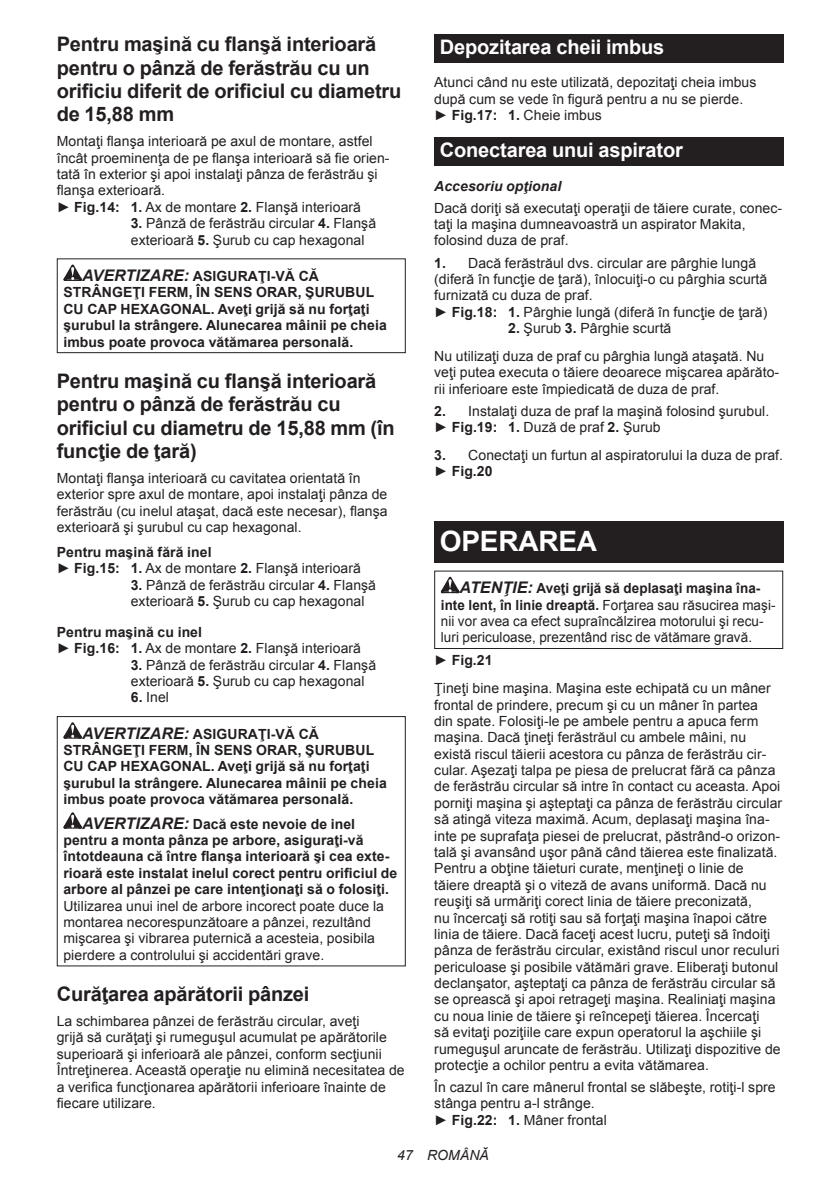
<style>
.page{position:relative;width:840px;height:1191px;background:#fff}
.page>*{position:absolute;margin:0;border:0;box-sizing:border-box;transform-origin:0 0}
.t1{font:700 28px "Arial";letter-spacing:-.01em;color:#fff}
.t2{font:700 20px/23.4px "Arial";letter-spacing:-.01em;color:#231f20}
.t3{font:700 20px "Arial";letter-spacing:-.01em;color:#fff}
.t4{font:14px/16.4px "Arial";letter-spacing:.005em;color:#231f20}
.t5{font:700 14px/16.4px "Arial";letter-spacing:.005em;color:#231f20}
.t6{font:14px/16.4px "Arial";letter-spacing:.005em;color:#231f20;scale:.96 1}
.t7{font:italic 700 14px "Arial";letter-spacing:.005em;color:#231f20}
.t8{font:italic 14px "Arial";letter-spacing:.005em;color:#231f20}
.s1{font-weight:700}
.s2{font-style:italic;font-size:16px}
.s3{font-weight:400}
.s4{font-weight:700;font-style:italic;font-size:16px}
</style>
<div class="page">
<svg style="left:63px;top:264px;width:19px;height:17px"></svg>
<div style="left:57px;top:258px;width:348px;height:95px;border:1px solid #231f20"></div>
<svg style="left:63px;top:722px;width:19px;height:16px"></svg>
<svg style="left:63px;top:812px;width:19px;height:16px"></svg>
<div style="left:57px;top:716px;width:348px;height:250px;border:1px solid #231f20"></div>
<div style="left:434px;top:34px;width:348px;height:29px;background:#231f20"></div>
<div style="left:434px;top:137px;width:348px;height:29px;background:#231f20"></div>
<div style="left:434px;top:521px;width:348px;height:41px;background:#231f20"></div>
<svg style="left:440px;top:577px;width:19px;height:16px"></svg>
<div style="left:434px;top:570px;width:348px;height:79px;border:1px solid #231f20"></div>
<h2 class="t2" style="left:57px;top:33px;width:346px">Pentru maşină cu flanşă interioară pentru o pânză de ferăstrău cu un orificiu diferit de orificiul cu diametru de 15,88 mm</h2>
<p class="t4" style="left:57px;top:133px;width:334px">Montaţi flanşa interioară pe axul de montare, astfel încât proeminenţa de pe flanşa interioară să fie orien&shy;tată în exterior şi apoi instalaţi pânza de ferăstrău şi flanşa exterioară.<br>► <span class="s1">Fig.14: 1.</span> Ax de montare <span class="s1">2.</span> Flanşă interioară</p>
<p class="t4" style="left:131px;top:215px;width:247px"><span class="s1">3.</span> Pânză de ferăstrău circular <span class="s1">4.</span> Flanşă exterioară <span class="s1">5.</span> Şurub cu cap hexagonal</p>
<p class="t5" style="left:63px;top:268px;width:325px;text-indent:19px"><span class="s2">AVERTIZARE:</span> ASIGURAŢI-VĂ CĂ STRÂNGEŢI FERM, ÎN SENS ORAR, ŞURUBUL CU CAP HEXAGONAL. Aveţi grijă să nu forţaţi şurubul la strângere. Alunecarea mâinii pe cheia imbus poate provoca vătămarea personală.</p>
<h2 class="t2" style="left:57px;top:370px;width:339px">Pentru maşină cu flanşă interioară pentru o pânză de ferăstrău cu orificiul cu diametru de 15,88 mm (în funcţie de ţară)</h2>
<p class="t4" style="left:57px;top:470px;width:332px">Montaţi flanşa interioară cu cavitatea orientată în exterior spre axul de montare, apoi instalaţi pânza de ferăstrău (cu inelul ataşat, dacă este necesar), flanşa exterioară şi şurubul cu cap hexagonal.</p>
<p class="t5" style="left:57px;top:544px;width:305px">Pentru maşină fără inel<br><span class="s3">►</span> Fig.15: 1. <span class="s3">Ax de montare</span> 2. <span class="s3">Flanşă interioară</span></p>
<p class="t4" style="left:131px;top:577px;width:247px"><span class="s1">3.</span> Pânză de ferăstrău circular <span class="s1">4.</span> Flanşă exterioară <span class="s1">5.</span> Şurub cu cap hexagonal</p>
<p class="t5" style="left:57px;top:624px;width:305px">Pentru maşină cu inel<br><span class="s3">►</span> Fig.16: 1. <span class="s3">Ax de montare</span> 2. <span class="s3">Flanşă interioară</span></p>
<p class="t4" style="left:131px;top:656px;width:247px"><span class="s1">3.</span> Pânză de ferăstrău circular <span class="s1">4.</span> Flanşă exterioară <span class="s1">5.</span> Şurub cu cap hexagonal</p>
<p class="t4" style="left:131px;top:689px;width:40px"><span class="s1">6.</span> Inel</p>
<p class="t5" style="left:63px;top:726px;width:325px;text-indent:19px"><span class="s2">AVERTIZARE:</span> ASIGURAŢI-VĂ CĂ STRÂNGEŢI FERM, ÎN SENS ORAR, ŞURUBUL CU CAP HEXAGONAL. Aveţi grijă să nu forţaţi şurubul la strângere. Alunecarea mâinii pe cheia imbus poate provoca vătămarea personală.</p>
<p class="t5" style="left:63px;top:816px;width:335px;text-indent:19px"><span class="s2">AVERTIZARE:</span> Dacă este nevoie de inel pentru a monta pânza pe arbore, asiguraţi-vă întotdeauna că între flanşa interioară şi cea exte&shy;rioară este instalat inelul corect pentru orificiul de arbore al pânzei pe care intenţionaţi să o folosiţi.</p>
<p class="t4" style="left:63px;top:897px;width:322px">Utilizarea unui inel de arbore incorect poate duce la montarea necorespunzătoare a pânzei, rezultând mişcarea şi vibrarea puternică a acesteia, posibila pierdere a controlului şi accidentări grave.</p>
<h2 class="t2" style="left:57px;top:983px;width:254px">Curăţarea apărătorii pânzei</h2>
<p class="t4" style="left:57px;top:1013px;width:349px">La schimbarea pânzei de ferăstrău circular, aveţi<br>grijă să curăţaţi şi rumeguşul acumulat pe apărătorile superioară şi inferioară ale pânzei, conform secţiunii Întreţinerea. Această operaţie nu elimină necesitatea de a verifica funcţionarea apărătorii inferioare înainte de fiecare utilizare.</p>
<h2 class="t3" style="left:439px;top:34px;width:226px">Depozitarea cheii imbus</h2>
<p class="t4" style="left:434px;top:74px;width:323px">Atunci când nu este utilizată, depozitaţi cheia imbus după cum se vede în figură pentru a nu se pierde. ► <span class="s1">Fig.17: 1.</span> Cheie imbus</p>
<h2 class="t3" style="left:439px;top:137px;width:244px">Conectarea unui aspirator</h2>
<p class="t7" style="left:434px;top:176px;width:128px">Accesoriu opţional</p>
<p class="t4" style="left:434px;top:200px;width:349px">Dacă doriţi să executaţi operaţii de tăiere curate, conec&shy;taţi la maşina dumneavoastră un aspirator Makita, folosind duza de praf.</p>
<p class="t4" style="left:434px;top:254px;width:334px"><span class="s1">1.</span> Dacă ferăstrăul dvs. circular are pârghie lungă (diferă în funcţie de ţară), înlocuiţi-o cu pârghia scurtă furnizată cu duza de praf.<br>► <span class="s1">Fig.18: 1.</span> Pârghie lungă (diferă în funcţie de ţară)</p>
<p class="t4" style="left:434px;top:314px;width:331px;line-height:27.8px;text-indent:74px"><span class="s1">2.</span> Şurub <span class="s1">3.</span> Pârghie scurtă<br>Nu utilizaţi duza de praf cu pârghia lungă ataşată. Nu</p>
<p class="t4" style="left:434px;top:364px;width:346px">veţi putea executa o tăiere deoarece mişcarea apărăto&shy;rii inferioare este împiedicată de duza de praf.</p>
<p class="t4" style="left:434px;top:402px;width:336px"><span class="s1">2.</span> Instalaţi duza de praf la maşină folosind şurubul. ► <span class="s1">Fig.19: 1.</span> Duză de praf <span class="s1">2.</span> Şurub</p>
<p class="t4" style="left:434px;top:447px;width:350px"><span class="s1">3.</span> Conectaţi un furtun al aspiratorului la duza de praf. ► <span class="s1">Fig.20</span></p>
<h1 class="t1" style="left:439px;top:522px;width:159px">OPERAREA</h1>
<p class="t6" style="left:440px;top:580px;width:350px;text-indent:19px"><span class="s4">ATENŢIE:</span> <span class="s1">Aveţi grijă să deplasaţi maşina îna&shy;inte lent, în linie dreaptă.</span> Forţarea sau răsucirea maşi&shy;nii vor avea ca efect supraîncălzirea motorului şi recu&shy;luri periculoase, prezentând risc de vătămare gravă.</p>
<p class="t4" style="left:434px;top:646px;width:338px;line-height:27.8px">► <span class="s1">Fig.21<br></span>Ţineţi bine maşina. Maşina este echipată cu un mâner</p>
<p class="t4" style="left:434px;top:696px;width:349px">frontal de prindere, precum şi cu un mâner în partea<br>din spate. Folosiţi-le pe ambele pentru a apuca ferm maşina. Dacă ţineţi ferăstrăul cu ambele mâini, nu există riscul tăierii acestora cu pânza de ferăstrău cir&shy;cular. Aşezaţi talpa pe piesa de prelucrat fără ca pânza de ferăstrău circular să intre în contact cu aceasta. Apoi porniţi maşina şi aşteptaţi ca pânza de ferăstrău circular să atingă viteza maximă. Acum, deplasaţi maşina îna&shy;inte pe suprafaţa piesei de prelucrat, păstrând-o orizon&shy;tală şi avansând uşor până când tăierea este finalizată.<br>Pentru a obţine tăieturi curate, menţineţi o linie de tăiere dreaptă şi o viteză de avans uniformă. Dacă nu reuşiţi să urmăriţi corect linia de tăiere preconizată,<br>nu încercaţi să rotiţi sau să forţaţi maşina înapoi către linia de tăiere. Dacă faceţi acest lucru, puteţi să îndoiţi pânza de ferăstrău circular, existând riscul unor reculuri periculoase şi posibile vătămări grave. Eliberaţi butonul declanşator, aşteptaţi ca pânza de ferăstrău circular să se oprească şi apoi retrageţi maşina. Realiniaţi maşina cu noua linie de tăiere şi reîncepeţi tăierea. Încercaţi<br>să evitaţi poziţiile care expun operatorul la aşchiile şi rumeguşul aruncate de ferăstrău. Utilizaţi dispozitive de protecţie a ochilor pentru a evita vătămarea.</p>
<p class="t4" style="left:434px;top:1079px;width:343px">În cazul în care mânerul frontal se slăbeşte, rotiţi-l spre stânga pentru a-l strânge.<br>► <span class="s1">Fig.22: 1.</span> Mâner frontal</p>
<p class="t8" style="left:397px;top:1146px;width:93px">47 ROMÂNĂ</p>
</div>
